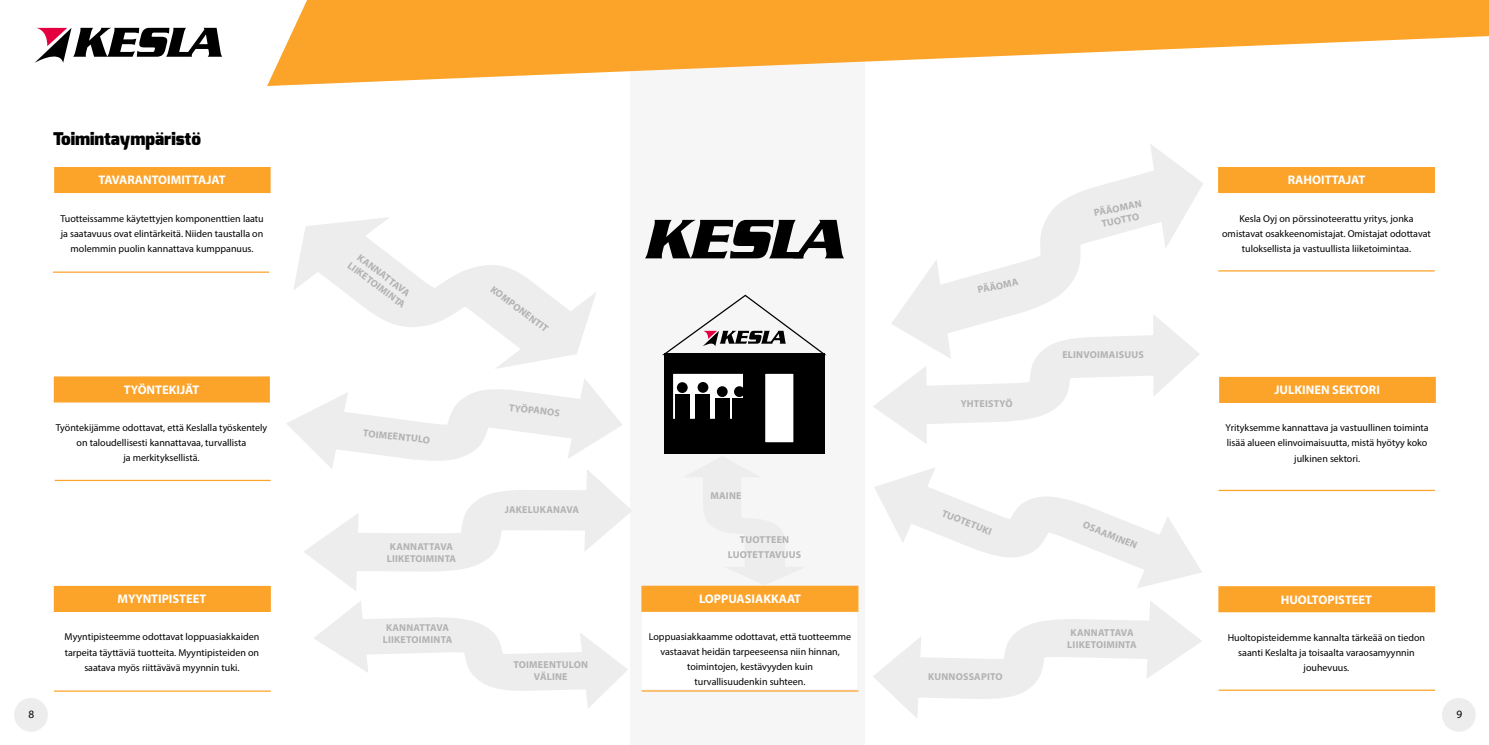
<style>
.page{position:relative;width:1489px;height:745px;background:#fff}
.page>*{position:absolute;margin:0;border:0;box-sizing:border-box;transform-origin:0 0}
.t1{font:900 17.5px "Exo";color:#000}
.t2{font:700 12.5px "Myriad Pro";color:#fff}
.t3{font:11.25px "Myriad Pro";color:#000}
.t4{font:10px/15px "Myriad Pro";color:#000;text-align:center}
.t5{font:700 10px/12px "Myriad Pro";letter-spacing:.02em;color:#b3b2b2;text-align:center}
</style>
<div class="page">
<div style="left:14px;top:697px;width:34px;height:34px;background:#ededed;border-radius:50%"></div>
<div style="left:1441px;top:697px;width:34px;height:34px;background:#ededed;border-radius:50%"></div>
<div style="left:630px;top:50px;width:234px;height:694px;background:#f6f6f6"></div>
<div style="left:642px;top:612px;width:215px;height:76px;background:#fff"></div>
<svg style="left:293px;top:217px;width:303px;height:152px"></svg>
<svg style="left:267px;top:0;width:1221px;height:86px;fill:#fca329"></svg>
<svg style="left:35px;top:28px;width:187px;height:35px"></svg>
<div style="left:1217px;top:167px;width:217px;height:26px;background:#fca329"></div>
<hr style="left:1218px;top:270px;width:216px;height:1px;background:#fca329">
<div style="left:641px;top:585px;width:217px;height:26px;background:#fca329;border:1px solid #fca329"></div>
<hr style="left:641px;top:690px;width:217px;height:1px;background:#fca329">
<div style="left:54px;top:376px;width:216px;height:26px;background:#fca329;border:1px solid #fca329"></div>
<hr style="left:55px;top:479px;width:215px;height:1px;background:#fca329">
<div style="left:54px;top:585px;width:217px;height:26px;background:#fca329;border:1px solid #fca329"></div>
<hr style="left:54px;top:690px;width:217px;height:1px;background:#fca329">
<div style="left:1218px;top:586px;width:216px;height:26px;background:#fca329;border:1px solid #fca329"></div>
<hr style="left:1218px;top:689px;width:216px;height:1px;background:#fca329">
<div style="left:54px;top:167px;width:216px;height:26px;background:#fca329"></div>
<hr style="left:53px;top:271px;width:216px;height:1px;background:#fca329">
<div style="left:1219px;top:376px;width:216px;height:26px;background:#fca329;border:1px solid #fca329"></div>
<hr style="left:1218px;top:489px;width:216px;height:1px;background:#fca329">
<div style="left:664px;top:353px;width:160px;height:100px;background:#000"></div>
<svg style="left:662px;top:294px;width:164px;height:61px"></svg>
<div style="left:672px;top:373px;width:71px;height:46px;background:#fff"></div>
<div style="left:671px;top:372px;width:73px;height:48px;border:1px solid #000"></div>
<div style="left:764px;top:373px;width:30px;height:69px;background:#fff"></div>
<div style="left:764px;top:372px;width:30px;height:71px;border:1px solid #000"></div>
<div style="left:697px;top:382px;width:11px;height:10px;background:#000;border-radius:50%"></div>
<div style="left:695px;top:393px;width:15px;height:32px;background:#000"></div>
<div style="left:716px;top:386px;width:11px;height:11px;background:#000;border-radius:50%"></div>
<div style="left:715px;top:397px;width:14px;height:32px;background:#000"></div>
<div style="left:734px;top:386px;width:10px;height:11px;background:#000;border-radius:50%"></div>
<div style="left:732px;top:397px;width:14px;height:32px;background:#000"></div>
<div style="left:677px;top:382px;width:10px;height:11px;background:#000;border-radius:50%"></div>
<div style="left:675px;top:393px;width:14px;height:32px;background:#000"></div>
<svg style="left:645px;top:220px;width:199px;height:38px"></svg>
<svg style="left:314px;top:601px;width:314px;height:107px"></svg>
<svg style="left:286px;top:379px;width:344px;height:212px"></svg>
<svg style="left:873px;top:144px;width:330px;height:300px"></svg>
<svg style="left:874px;top:468px;width:328px;height:120px"></svg>
<svg style="left:873px;top:601px;width:329px;height:117px"></svg>
<h1 class="t1" style="left:53px;top:128px;width:149px">Toimintaympäristö</h1>
<p class="t2" style="left:99px;top:172px;width:128px">TAVARANTOIMITTAJAT</p>
<p class="t4" style="left:60px;top:210px;width:205px">Tuotteissamme käytettyjen komponenttien laatu ja saatavuus ovat elintärkeitä. Niiden taustalla on molemmin puolin kannattava kumppanuus.</p>
<p class="t2" style="left:124px;top:381px;width:77px">TYÖNTEKIJÄT</p>
<p class="t4" style="left:56px;top:420px;width:213px">Työntekijämme odottavat, että Keslalla työskentely on taloudellisesti kannattavaa, turvallista<br>ja merkityksellistä.</p>
<p class="t2" style="left:117px;top:590px;width:90px">MYYNTIPISTEET</p>
<p class="t4" style="left:65px;top:629px;width:196px">Myyntipisteemme odottavat loppuasiakkaiden tarpeita täyttäviä tuotteita. Myyntipisteiden on saatava myös riittävävä myynnin tuki.</p>
<p class="t5" style="left:360px;top:249px;width:71px;rotate:37deg">KANNATTAVA<br>LIIKETOIMINTA</p>
<p class="t5" style="left:363px;top:426px;width:69px;rotate:6deg">TOIMEENTULO</p>
<p class="t5" style="left:495px;top:283px;width:71px;rotate:37deg">KOMPONENTIT</p>
<p class="t5" style="left:976px;top:284px;width:43px;rotate:-12deg">PÄÄOMA</p>
<p class="t5" style="left:510px;top:401px;width:52px;rotate:6deg">TYÖPANOS</p>
<p class="t5" style="left:710px;top:488px;width:32px">MAINE</p>
<p class="t5" style="left:960px;top:397px;width:53px">YHTEISTYÖ</p>
<p class="t5" style="left:505px;top:502px;width:76px">JAKELUKANAVA</p>
<p class="t5" style="left:386px;top:540px;width:71px">KANNATTAVA<br>LIIKETOIMINTA</p>
<p class="t5" style="left:727px;top:530px;width:75px;line-height:15.5px">TUOTTEEN<br>LUOTETTAVUUS</p>
<p class="t5" style="left:383px;top:620px;width:71px">KANNATTAVA<br>LIIKETOIMINTA</p>
<p class="t5" style="left:513px;top:658px;width:76px">TOIMEENTULON<br>VÄLINE</p>
<p class="t2" style="left:699px;top:590px;width:103px">LOPPUASIAKKAAT</p>
<p class="t4" style="left:649px;top:629px;width:204px">Loppuasiakkaamme odottavat, että tuotteemme vastaavat heidän tarpeeseensa niin hinnan, toimintojen, kestävyyden kuin<br>turvallisuudenkin suhteen.</p>
<p class="t5" style="left:944px;top:506px;width:54px;rotate:22deg">TUOTETUKI</p>
<p class="t5" style="left:928px;top:670px;width:76px">KUNNOSSAPITO</p>
<p class="t5" style="left:1092px;top:207px;width:50px;rotate:-12deg">PÄÄOMAN<br>TUOTTO</p>
<p class="t5" style="left:1062px;top:348px;width:83px">ELINVOIMAISUUS</p>
<p class="t5" style="left:1085px;top:518px;width:59px;rotate:22deg">OSAAMINEN</p>
<p class="t5" style="left:1067px;top:625px;width:71px">KANNATTAVA<br>LIIKETOIMINTA</p>
<p class="t2" style="left:1287px;top:172px;width:79px">RAHOITTAJAT</p>
<p class="t4" style="left:1222px;top:210px;width:210px">Kesla Oyj on pörssinoteerattu yritys, jonka omistavat osakkeenomistajat. Omistajat odottavat tuloksellista ja vastuullista liiketoimintaa.</p>
<p class="t2" style="left:1274px;top:381px;width:107px">JULKINEN SEKTORI</p>
<p class="t4" style="left:1225px;top:420px;width:205px">Yrityksemme kannattava ja vastuullinen toiminta lisää alueen elinvoimaisuutta, mistä hyötyy koko julkinen sektori.</p>
<p class="t2" style="left:1280px;top:591px;width:93px">HUOLTOPISTEET</p>
<p class="t4" style="left:1227px;top:629px;width:199px">Huoltopisteidemme kannalta tärkeää on tiedon saanti Keslalta ja toisaalta varaosamyynnin jouhevuus.</p>
<p class="t3" style="left:29px;top:706px;width:7px">8</p>
<p class="t3" style="left:1456px;top:706px;width:7px">9</p>
</div>
